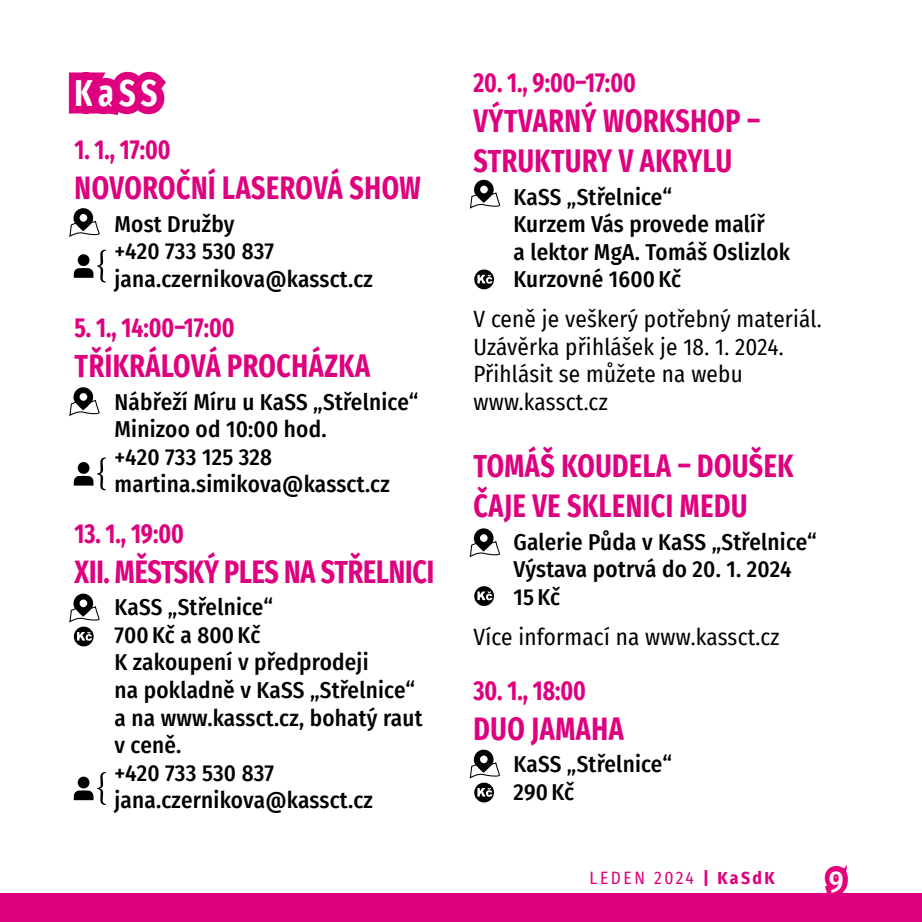
<style>
.page{position:relative;width:922px;height:922px;background:#fff}
.page>*{position:absolute;margin:0;border:0;box-sizing:border-box;transform-origin:0 0}
.t1{font:700 37.5px "Fira Sans Condensed";color:#fff;scale:.85 1}
.t2{font:700 32.5px/40px "Fira Sans Condensed";letter-spacing:.02em;color:#de007e;scale:.85 1}
.t3{font:700 32.5px "Fira Sans Condensed";letter-spacing:-.005em;color:#de007e;scale:.85 1}
.t4{font:500 30px "Fira Sans Condensed";color:#fff}
.t5{font:700 27.5px "Fira Sans Condensed";color:#de007e;scale:.85 1}
.t6{font:500 23px/27.5px "Fira Sans Condensed";letter-spacing:.01em;color:#000}
.t7{font:23px/27.5px "Fira Sans Condensed";letter-spacing:.01em;color:#000}
.t8{font:17.5px "Fira Sans Condensed";letter-spacing:.15em;color:#de007e}
.s1{font-weight:700}
</style>
<div class="page">
<svg style="left:824px;top:865px;width:24px;height:28px"></svg>
<div style="left:0;top:893px;width:921px;height:28px;background:#de007e"></div>
<svg style="left:68px;top:71px;width:98px;height:44px;background:#e2218f"></svg>
<svg style="left:469px;top:528px;width:31px;height:30px"></svg>
<svg style="left:69px;top:387px;width:31px;height:30px"></svg>
<svg style="left:469px;top:179px;width:31px;height:30px"></svg>
<svg style="left:74px;top:626px;width:20px;height:20px"></svg>
<svg style="left:69px;top:593px;width:31px;height:47px"></svg>
<svg style="left:474px;top:586px;width:20px;height:20px"></svg>
<svg style="left:477px;top:591px;width:15px;height:9px"></svg>
<svg style="left:474px;top:269px;width:20px;height:20px"></svg>
<svg style="left:477px;top:275px;width:15px;height:8px"></svg>
<svg style="left:474px;top:782px;width:20px;height:20px"></svg>
<svg style="left:469px;top:749px;width:31px;height:47px"></svg>
<svg style="left:74px;top:772px;width:32px;height:32px"></svg>
<svg style="left:74px;top:457px;width:32px;height:33px"></svg>
<svg style="left:69px;top:208px;width:37px;height:74px"></svg>
<h1 class="t1" style="left:75px;top:61px;width:99px">KaSS</h1>
<p class="t5" style="left:74px;top:126px;width:115px">1. 1., 17:00</p>
<h2 class="t2" style="left:75px;top:165px;width:409px">NOVOROČNÍ LASEROVÁ SHOW</h2>
<p class="t6" style="left:74px;top:209px;width:29px">M</p>
<p class="t6" style="left:114px;top:209px;width:260px;text-indent:17px">ost Družby<br>+420 733 530 837 jana.czernikova@kassct.cz</p>
<p class="t5" style="left:74px;top:304px;width:190px">5. 1., 14:00–17:00</p>
<h2 class="t2" style="left:75px;top:343px;width:349px">TŘÍKRÁLOVÁ PROCHÁZKA</h2>
<p class="t6" style="left:74px;top:387px;width:345px">N ábřeží Míru u KaSS „Střelnice“<br>M</p>
<p class="t6" style="left:114px;top:414px;width:277px;text-indent:17px">inizoo od 10:00 hod.<br>+420 733 125 328 martina.simikova@kassct.cz</p>
<p class="t5" style="left:74px;top:510px;width:130px">13. 1., 19:00</p>
<h2 class="t3" style="left:75px;top:544px;width:337px">XII. MĚSTSKÝ PLES NA STŘELNICI</h2>
<p class="t6" style="left:74px;top:592px;width:200px">KaSS „Střelnice“</p>
<p class="t6" style="left:114px;top:620px;width:147px">700 Kč a 800 Kč</p>
<p class="t6" style="left:74px;top:647px;width:28px">K</p>
<p class="t6" style="left:114px;top:647px;width:310px;text-indent:18px">zakoupení v předprodeji<br>na pokladně v KaSS „Střelnice“ a na www.kassct.cz, bohatý raut v ceně.<br>+420 733 530 837 jana.czernikova@kassct.cz</p>
<p class="t5" style="left:473px;top:59px;width:192px">20. 1., 9:00–17:00</p>
<h2 class="t2" style="left:473px;top:98px;width:338px">VÝTVARNÝ WORKSHOP –<br>STRUKTURY V AKRYLU</h2>
<p class="t6" style="left:473px;top:181px;width:200px">KaSS „Střelnice“</p>
<p class="t6" style="left:473px;top:209px;width:293px">Kurzem Vás provede malíř</p>
<p class="t6" style="left:513px;top:236px;width:278px">a lektor MgA. Tomáš Oslizlok</p>
<p class="t6" style="left:473px;top:264px;width:209px">Kurzovné 1600 Kč</p>
<p class="t7" style="left:473px;top:304px;width:350px">V ceně je veškerý potřebný materiál.<br>Uzávěrka přihlášek je 18. 1. 2024.<br>Přihlásit se můžete na webu www.kassct.cz</p>
<h2 class="t2" style="left:473px;top:443px;width:162px">TOMÁŠ KOUDEL</h2>
<h2 class="t2" style="left:656px;top:443px;width:109px">A – DOUŠEK</h2>
<h2 class="t2" style="left:473px;top:483px;width:144px">ČAJE VE SKLENICI</h2>
<h2 class="t2" style="left:679px;top:483px;width:43px">MEDU</h2>
<p class="t6" style="left:513px;top:526px;width:305px">Galerie Půda v KaSS „Střelnice“</p>
<p class="t6" style="left:473px;top:554px;width:319px">Výstava potrvá do 20. 1. 2024</p>
<p class="t6" style="left:513px;top:581px;width:48px">15 Kč</p>
<p class="t7" style="left:473px;top:622px;width:308px">Více informací na www.kassct.cz</p>
<p class="t5" style="left:473px;top:667px;width:134px">30. 1., 18:00</p>
<h2 class="t2" style="left:473px;top:706px;width:178px">DU O JAMAHA</h2>
<p class="t6" style="left:513px;top:749px;width:160px;text-indent:-40px">KaSS „Střelnice“<br>290 Kč</p>
<p class="t8" style="left:589px;top:864px;width:187px">leden 2024 <span class="s1">| KaSdK</span></p>
<h3 class="t4" style="left:828px;top:856px;width:17px">9</h3>
</div>
